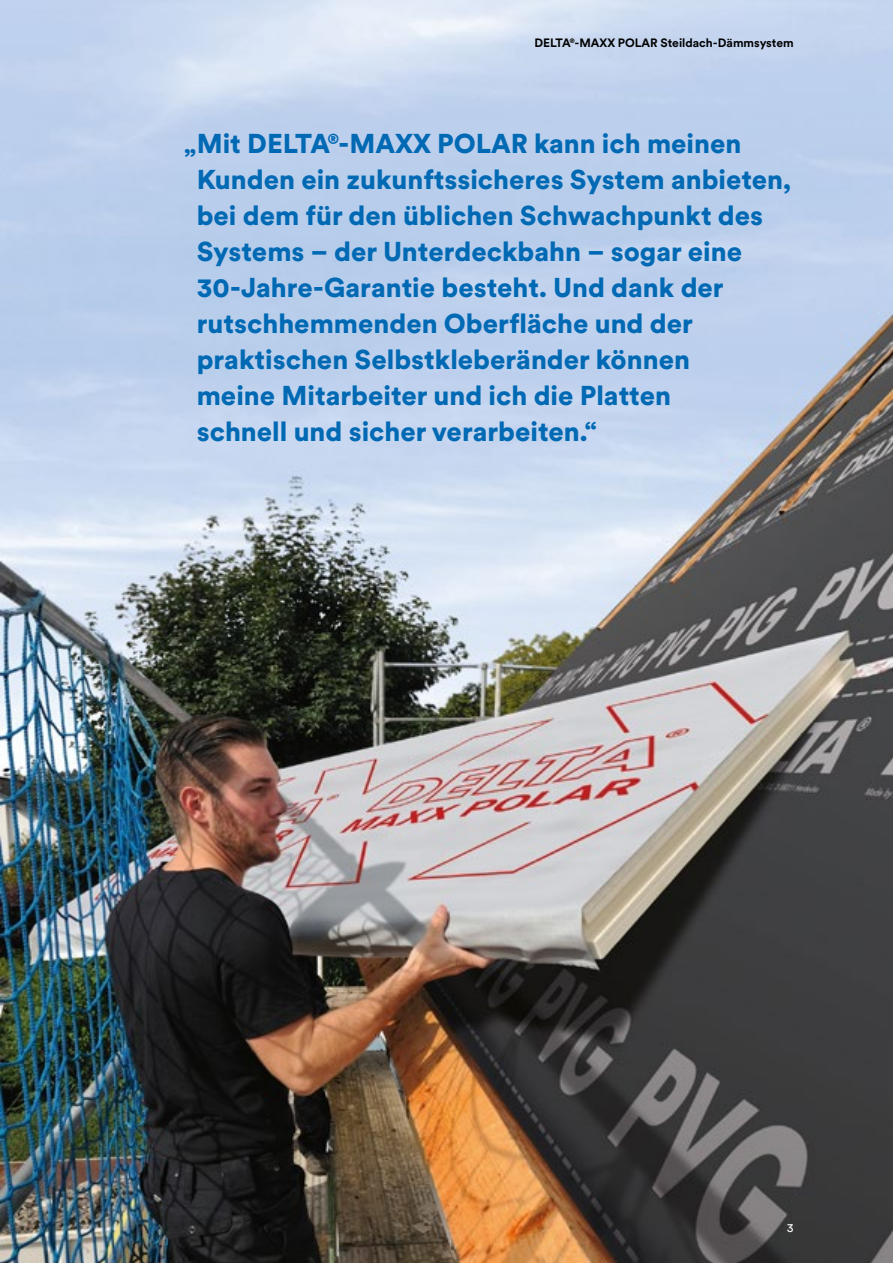
<style>
.page{position:relative;width:893px;height:1263px;background:#fff}
.page>*{position:absolute;margin:0;border:0;box-sizing:border-box;transform-origin:0 0}
.t1{font:900 27px/36px "Circular XX";color:#0069b4}
.t2{font:700 12px "Circular XX";color:#000}
.t3{font:12px "Circular XX";color:#fff}
</style>
<div class="page">
<img style="left:0;top:0;width:893px;height:1263px">
<p class="t2" style="left:534px;top:34px;width:261px">DELTA®-MAXX POLAR Steildach-Dämmsystem</p>
<p class="t1" style="left:197px;top:125px;width:596px;text-indent:-13px">„Mit DELTA®-MAXX POLAR kann ich meinen Kunden ein zukunftssicheres System anbieten, bei dem für den üblichen Schwachpunkt des Systems – der Unterdeckbahn – sogar eine 30-Jahre-Garantie besteht. Und dank der rutschhemmenden Oberfläche und der praktischen Selbstkleberänder können<br>meine Mitarbeiter und ich die Platten<br>schnell und sicher verarbeiten.“</p>
<p class="t3" style="left:787px;top:1219px;width:8px">3</p>
</div>
